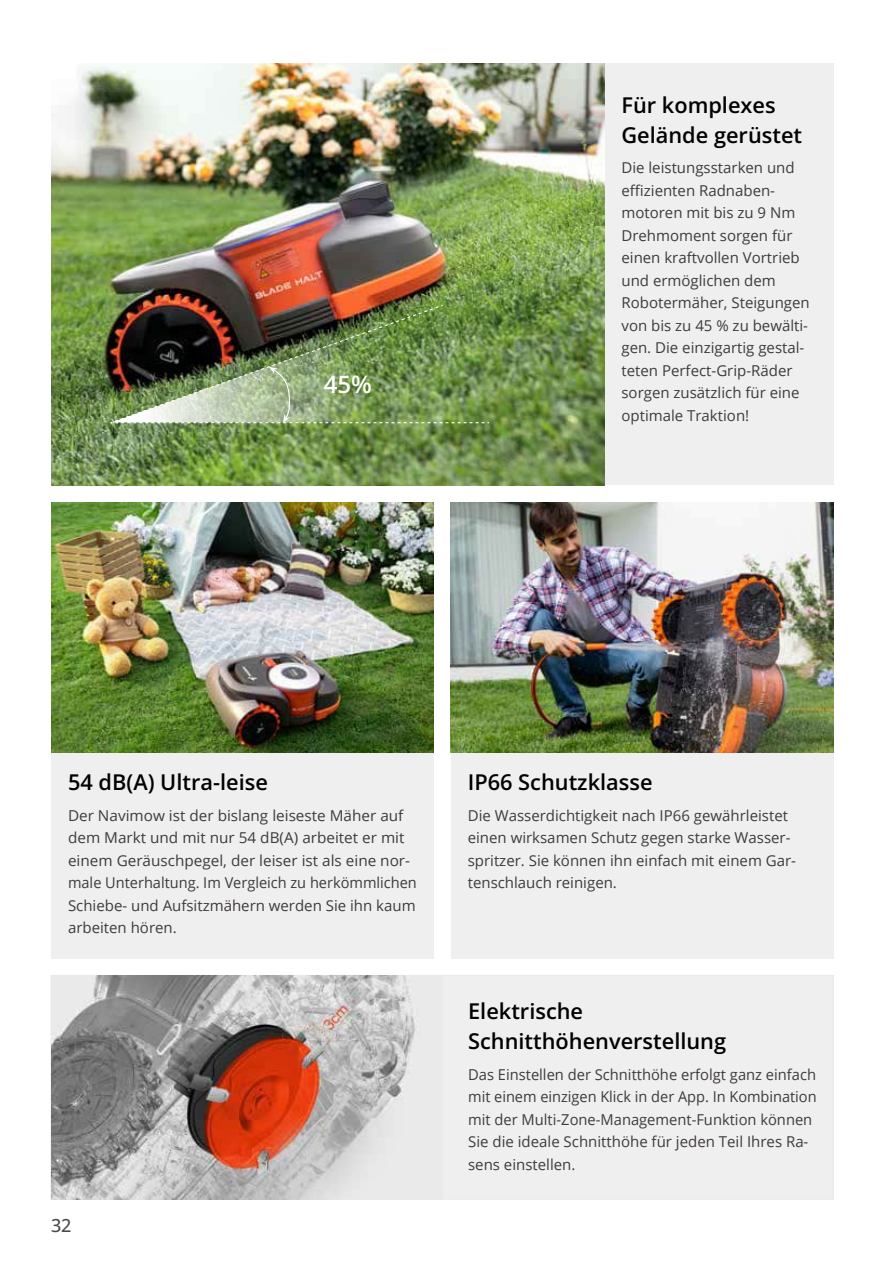
<style>
.page{position:relative;width:893px;height:1263px;background:#fff}
.page>*{position:absolute;margin:0;border:0;box-sizing:border-box;transform-origin:0 0}
.t1{font:600 24px "Open Sans";color:#fff}
.t2{font:600 21.75px/30px "Open Sans";color:#000}
.t3{font:500 18px "Open Sans";color:#4d4949}
.t4{font:15px/22.5px "Open Sans";color:#3f3b3a}
</style>
<div class="page">
<div style="left:51px;top:64px;width:782px;height:421px;background:#efefef"></div>
<img style="left:51px;top:64px;width:554px;height:421px">
<div style="left:51px;top:502px;width:383px;height:457px;background:#efefef"></div>
<div style="left:451px;top:502px;width:382px;height:457px;background:#efefef"></div>
<img style="left:51px;top:502px;width:383px;height:251px">
<img style="left:451px;top:502px;width:382px;height:251px">
<div style="left:51px;top:975px;width:783px;height:224px;background:#efefef"></div>
<img style="left:51px;top:975px;width:391px;height:224px">
<img style="left:104px;top:304px;width:386px;height:120px">
<img style="left:112px;top:305px;width:374px;height:118px">
<h1 class="t1" style="left:324px;top:368px;width:50px">45%</h1>
<h2 class="t2" style="left:621px;top:89px;width:182px">Für komplexes<br>Gelände gerüstet</h2>
<p class="t4" style="left:621px;top:156px;width:190px">Die leistungsstarken und effizienten Radnaben&shy;motoren mit bis zu 9 Nm<br>Drehmoment sorgen für einen kraftvollen Vortrieb und ermöglichen dem<br>Robotermäher, Steigungen von bis zu 45 % zu bewälti&shy;gen. Die einzigartig gestal&shy;teten Perfect-Grip-Räder sorgen zusätzlich für eine optimale Traktion!</p>
<h2 class="t2" style="left:68px;top:767px;width:201px">54 dB(A) Ultra-leise</h2>
<p class="t4" style="left:68px;top:803px;width:350px">Der Navimow ist der bislang leiseste Mäher auf dem Markt und mit nur 54 dB(A) arbeitet er mit einem Geräuschpegel, der leiser ist als eine nor&shy;male Unterhaltung. Im Vergleich zu herkömmlichen Schiebe- und Aufsitzmähern werden Sie ihn kaum arbeiten hören.</p>
<p class="t3" style="left:51px;top:1213px;width:22px">32</p>
<h2 class="t2" style="left:468px;top:767px;width:186px">IP66 Schutzklasse</h2>
<p class="t4" style="left:468px;top:803px;width:330px">Die Wasserdichtigkeit nach IP66 gewährleistet einen wirksamen Schutz gegen starke Wasser&shy;spritzer. Sie können ihn einfach mit einem Gar&shy;tenschlauch reinigen.</p>
<h2 class="t2" style="left:468px;top:996px;width:259px">Elektrische<br>Schnitthöhenverstellung</h2>
<p class="t4" style="left:468px;top:1063px;width:350px">Das Einstellen der Schnitthöhe erfolgt ganz einfach mit einem einzigen Klick in der App. In Kombination mit der Multi-Zone-Management-Funktion können Sie die ideale Schnitthöhe für jeden Teil Ihres Ra&shy;sens einstellen.</p>
</div>
